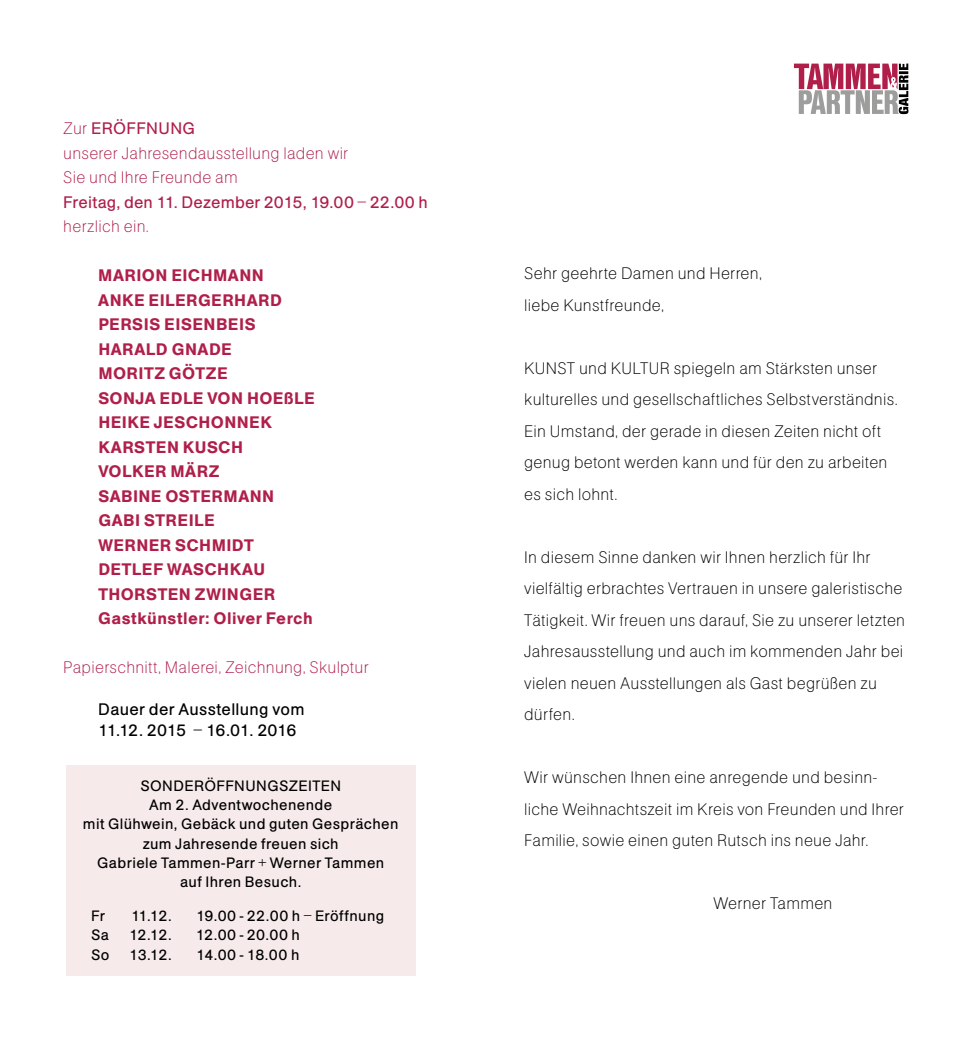
<style>
.page{position:relative;width:973px;height:1042px;background:#fff}
.page>*{position:absolute;margin:0;border:0;box-sizing:border-box;transform-origin:0 0}
.t1{font:17.5px/31.5px "AG Buch Ult Lgt";letter-spacing:.015em;color:#000}
.t2{font:17.5px/24.5px "AG Buch Mdm";letter-spacing:.025em;color:#af1f4a}
.t3{font:17.5px/24.5px "AG Buch Ult Lgt";letter-spacing:.015em;color:#af1f4a}
.t4{font:17.5px "AG Buch Rgl";letter-spacing:.01em;color:#af1f4a}
.t5{font:17.5px/21px "AG Buch Rgl";letter-spacing:.015em;color:#000}
.t6{font:15.75px/19.2px "AG Buch Rgl";letter-spacing:.025em;color:#000;text-align:center}
.s1{font-family:"AG Buch Ult Lgt"}
</style>
<div class="page">
<svg style="left:793px;top:64px;width:115px;height:50px"></svg>
<div style="left:66px;top:765px;width:349px;height:211px;background:#f6eaeb"></div>
<p class="t4" style="left:63px;top:117px;width:133px"><span class="s1">Zur</span> ERÖFFNUNG</p>
<p class="t3" style="left:63px;top:142px;width:286px">unserer Jahresendausstellung laden wir<br>Sie und Ihre Freunde am</p>
<p class="t4" style="left:63px;top:190px;width:366px">Freitag, den 11. Dezember 2015, 19.00 – 22.00 h</p>
<p class="t3" style="left:63px;top:216px;width:87px">herzlich ein.</p>
<p class="t2" style="left:98px;top:265px;width:218px">MARION EICHMANN<br>ANKE EILERGERHARD<br>PERSIS EISENBEIS<br>HARALD GNADE<br>MORITZ GÖTZE<br>SONJA EDLE VON HOEßLE<br>HEIKE JESCHONNEK<br>KARSTEN KUSCH<br>VOLKER MÄRZ<br>SABINE OSTERMANN<br>GABI STREILE<br>WERNER SCHMIDT<br>DETLEF WASCHKAU<br>THORSTEN ZWINGER<br>Gastkünstler: Oliver Ferch</p>
<p class="t3" style="left:63px;top:657px;width:307px">Papierschnitt, Malerei, Zeichnung, Skulptur</p>
<p class="t5" style="left:98px;top:700px;width:208px">Dauer der Ausstellung vom<br>11.12. 2015 – 16.01. 2016</p>
<p class="t6" style="left:83px;top:777px;width:317px">SONDERÖFFNUNGSZEITEN<br>Am 2. Adventwochenende<br>mit Glühwein, Gebäck und guten Gesprächen zum Jahresende freuen sich<br>Gabriele Tammen-Parr + Werner Tammen<br>auf Ihren Besuch.</p>
<p class="t6" style="left:91px;top:907px;width:15px">Fr</p>
<p class="t6" style="left:131px;top:907px;width:42px">11.12.</p>
<p class="t6" style="left:196px;top:907px;width:190px">19.00 - 22.00 h – Eröffnung</p>
<p class="t6" style="left:91px;top:927px;width:19px">Sa</p>
<p class="t6" style="left:129px;top:927px;width:44px">12.12.</p>
<p class="t6" style="left:196px;top:927px;width:106px">12.00 - 20.00 h</p>
<p class="t6" style="left:91px;top:946px;width:20px">So</p>
<p class="t6" style="left:129px;top:946px;width:44px">13.12.</p>
<p class="t6" style="left:196px;top:946px;width:105px">14.00 - 18.00 h</p>
<p class="t1" style="left:524px;top:259px;width:239px">Sehr geehrte Damen und Herren, liebe Kunstfreunde,</p>
<p class="t1" style="left:524px;top:353px;width:375px">KUNST und KULTUR spiegeln am Stärksten unser kulturelles und gesellschaftliches Selbstverständnis.<br>Ein Umstand, der gerade in diesen Zeiten nicht oft genug betont werden kann und für den zu arbeiten es sich lohnt.</p>
<p class="t1" style="left:524px;top:542px;width:382px">In diesem Sinne danken wir Ihnen herzlich für Ihr vielfältig erbrachtes Vertrauen in unsere galeristische Tätigkeit. Wir freuen uns darauf, Sie zu unserer letzten Jahresausstellung und auch im kommenden Jahr bei vielen neuen Ausstellungen als Gast begrüßen zu dürfen.</p>
<p class="t1" style="left:524px;top:763px;width:381px">Wir wünschen Ihnen eine anregende und besinn&shy;liche Weihnachtszeit im Kreis von Freunden und Ihrer<br>Familie, sowie einen guten Rutsch ins neue Jahr.</p>
<p class="t1" style="left:713px;top:889px;width:121px">Werner Tammen</p>
</div>
